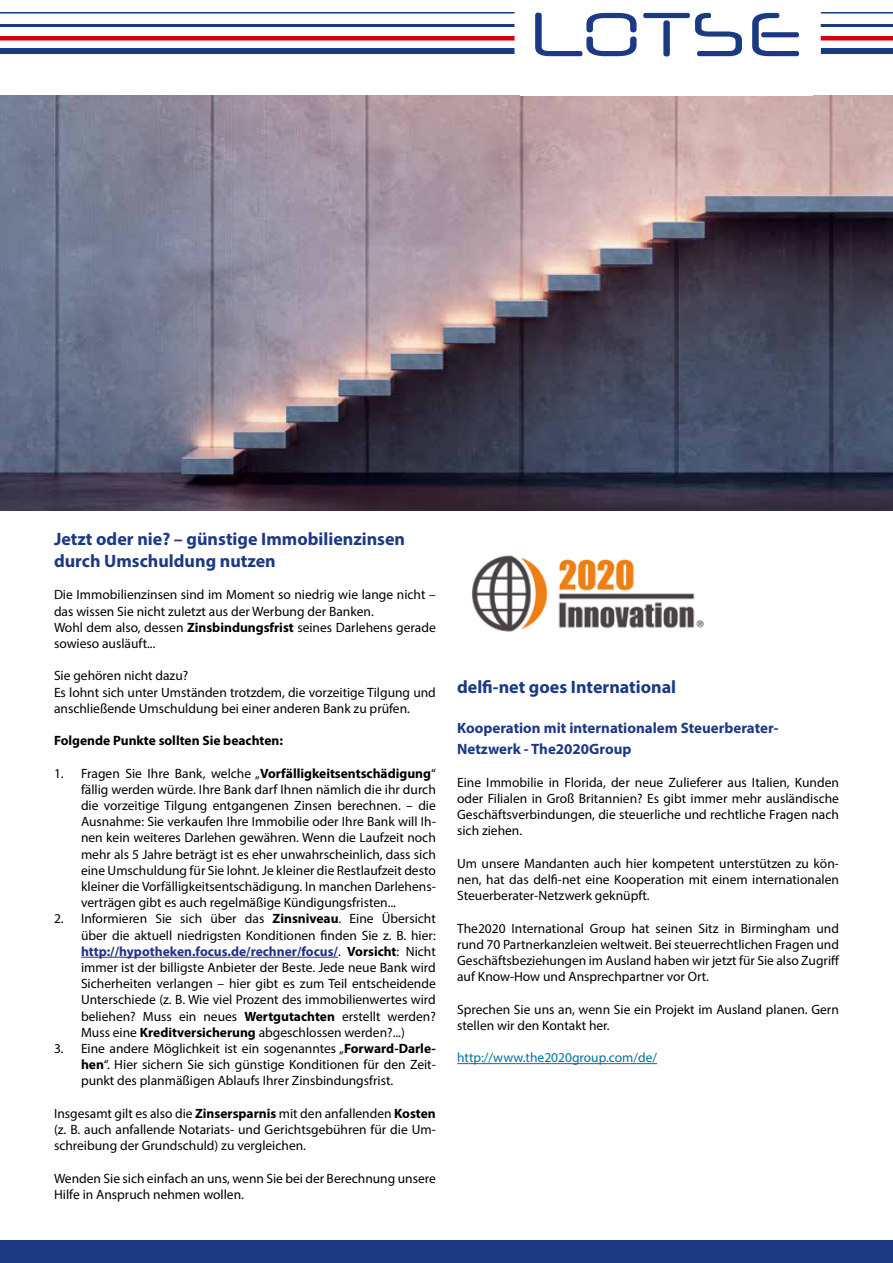
<style>
.page{position:relative;width:893px;height:1263px;background:#fff}
.page>*{position:absolute;margin:0;border:0;box-sizing:border-box;transform-origin:0 0}
.t1{font:97.5px "Neuropol Nova";color:#1c3984}
.t2{font:700 18px/21.6px "Myriad Pro";color:#1c3984}
.t3{font:700 15px/21.6px "Myriad Pro";color:#1c3984}
.t4{font:13.5px/16.2px "Myriad Pro";color:#000;text-align:justify}
.t5{font:700 13.5px "Myriad Pro";color:#000}
.t6{font:13.5px "Myriad Pro";color:#0071a2}
.s1{font-weight:700}
.s2{font-weight:700;color:#243285}
</style>
<div class="page">
<hr style="left:0;top:24px;width:514px;height:3px;background:#1c3984">
<div style="left:0;top:36px;width:514px;height:5px;background:#d1010e"></div>
<div style="left:0;top:48px;width:514px;height:6px;background:#1c3984"></div>
<hr style="left:0;top:12px;width:514px;height:2px;background:#1c3984">
<hr style="left:821px;top:24px;width:72px;height:3px;background:#1c3984">
<div style="left:821px;top:36px;width:72px;height:5px;background:#d1010e"></div>
<div style="left:821px;top:48px;width:72px;height:6px;background:#1c3984"></div>
<hr style="left:821px;top:12px;width:72px;height:2px;background:#1c3984">
<div style="left:0;top:1240px;width:893px;height:23px;background:#1c3984"></div>
<hr style="left:81px;top:957px;width:257px;height:1px;background:#243285">
<hr style="left:457px;top:1063px;width:200px;height:1px;background:#0071a2">
<img style="left:0;top:96px;width:893px;height:414px">
<img style="left:472px;top:555px;width:232px;height:77px">
<h1 class="t1" style="left:530px;top:-6px;width:275px">LOTSE</h1>
<h2 class="t2" style="left:54px;top:528px;width:353px">Jetzt oder nie? – günstige Immobilienzinsen durch Umschuldung nutzen</h2>
<p class="t4" style="left:54px;top:586px;width:383px;text-align:left">Die Immobilienzinsen sind im Moment so niedrig wie lange nicht – das wissen Sie nicht zuletzt aus der Werbung der Banken.<br>Wohl dem also, dessen <span class="s1">Zinsbindungsfrist</span> seines Darlehens gerade sowieso ausläuft...</p>
<p class="t4" style="left:54px;top:667px;width:383px;text-align:left">Sie gehören nicht dazu?<br>Es lohnt sich unter Umständen trotzdem, die vorzeitige Tilgung und anschließende Umschuldung bei einer anderen Bank zu prüfen.</p>
<p class="t5" style="left:54px;top:732px;width:230px">Folgende Punkte sollten Sie beachten:</p>
<p class="t4" style="left:81px;top:765px;width:356px;text-indent:-27px">1. Fragen Sie Ihre Bank, welche „<span class="s1">Vorfälligkeitsentschädigung</span>“ fällig werden würde. Ihre Bank darf Ihnen nämlich die ihr durch die vorzeitige Tilgung entgangenen Zinsen berechnen. – die Ausnahme: Sie verkaufen Ihre Immobilie oder Ihre Bank will Ih&shy;nen kein weiteres Darlehen gewähren. Wenn die Laufzeit noch mehr als 5 Jahre beträgt ist es eher unwahrscheinlich, dass sich eine Umschuldung für Sie lohnt. Je kleiner die Restlaufzeit desto kleiner die Vorfälligkeitsentschädigung. In manchen Darlehens&shy;verträgen gibt es auch regelmäßige Kündigungsfristen...</p>
<p class="t4" style="left:81px;top:910px;width:356px;text-indent:-27px">2. Informieren Sie sich über das <span class="s1">Zinsniveau</span>. Eine Übersicht über die aktuell niedrigsten Konditionen finden Sie z. B. hier: <span class="s2">http://hypotheken.focus.de/rechner/focus/</span>. <span class="s1">Vorsicht</span>: Nicht immer ist der billigste Anbieter der Beste. Jede neue Bank wird Sicherheiten verlangen – hier gibt es zum Teil entscheidende Unterschiede (z. B. Wie viel Prozent des immobilienwertes wird beliehen? Muss ein neues <span class="s1">Wertgutachten</span> erstellt werden?<br>Muss eine <span class="s1">Kreditversicherung</span> abgeschlossen werden?...)</p>
<p class="t4" style="left:81px;top:1040px;width:356px;text-indent:-27px">3. Eine andere Möglichkeit ist ein sogenanntes „<span class="s1">Forward-Darle&shy;hen</span>“. Hier sichern Sie sich günstige Konditionen für den Zeit&shy;punkt des planmäßigen Ablaufs Ihrer Zinsbindungsfrist.</p>
<p class="t4" style="left:54px;top:1105px;width:383px">Insgesamt gilt es also die <span class="s1">Zinsersparnis</span> mit den anfallenden <span class="s1">Kosten </span>(z. B. auch anfallende Notariats- und Gerichtsgebühren für die Um&shy;schreibung der Grundschuld) zu vergleichen.</p>
<p class="t4" style="left:54px;top:1170px;width:383px">Wenden Sie sich einfach an uns, wenn Sie bei der Berechnung unsere<br>Hilfe in Anspruch nehmen wollen.</p>
<h2 class="t2" style="left:457px;top:676px;width:221px">delfi-net goes International</h2>
<p class="t3" style="left:457px;top:716px;width:323px">Kooperation mit internationalem Steuerberater-<br>Netzwerk - The2020Group</p>
<p class="t4" style="left:457px;top:774px;width:383px">Eine Immobilie in Florida, der neue Zulieferer aus Italien, Kunden oder Filialen in Groß Britannien? Es gibt immer mehr ausländische Geschäftsverbindungen, die steuerliche und rechtliche Fragen nach sich ziehen.</p>
<p class="t4" style="left:457px;top:855px;width:383px">Um unsere Mandanten auch hier kompetent unterstützen zu kön&shy;nen, hat das delfi-net eine Kooperation mit einem internationalen Steuerberater-Netzwerk geknüpft.</p>
<p class="t4" style="left:457px;top:920px;width:384px">The2020 International Group hat seinen Sitz in Birmingham und rund 70 Partnerkanzleien weltweit. Bei steuerrechtlichen Fragen und Geschäftsbeziehungen im Ausland haben wir jetzt für Sie also Zugriff auf Know-How und Ansprechpartner vor Ort.</p>
<p class="t4" style="left:457px;top:1001px;width:383px">Sprechen Sie uns an, wenn Sie ein Projekt im Ausland planen. Gern stellen wir den Kontakt her.</p>
<p class="t6" style="left:457px;top:1049px;width:201px">http://www.the2020group.com/de/</p>
</div>
